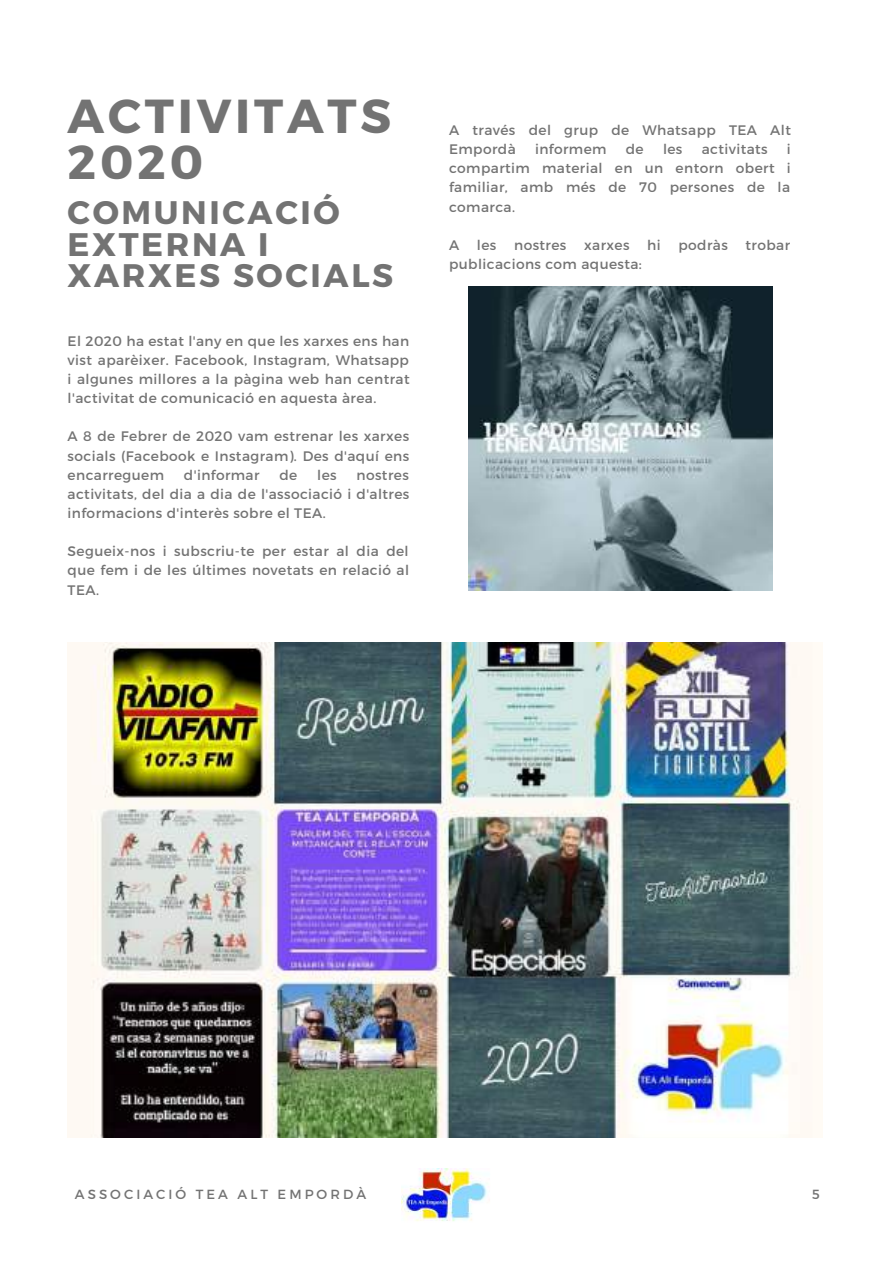
<style>
.page{position:relative;width:894px;height:1264px;background:#fff}
.page>*{position:absolute;margin:0;border:0;box-sizing:border-box;transform-origin:0 0}
.t1{font:700 47.55px/46.2px "Montserrat";letter-spacing:.08em;color:#737373}
.t2{font:700 32.55px/31.5px "Montserrat";letter-spacing:.08em;color:#737373}
.t3{font:13.8px/19.2px "Montserrat";letter-spacing:.03em;color:#737373;text-align:justify}
.t4{font:13.2px "Montserrat";letter-spacing:.23em;color:#737373}
</style>
<div class="page">
<img style="left:68px;top:642px;width:745px;height:495px">
<img style="left:401px;top:1168px;width:87px;height:53px">
<img style="left:468px;top:287px;width:304px;height:304px">
<h1 class="t1" style="left:68px;top:90px;width:325px">ACTIVITATS<br>2020</h1>
<h2 class="t2" style="left:68px;top:195px;width:327px">COMUNICACIÓ<br>EXTERNA I<br>XARXES SOCIALS</h2>
<p class="t3" style="left:68px;top:330px;width:343px">El 2020 ha estat l'any en que les xarxes ens han vist aparèixer. Facebook, Instagram, Whatsapp i algunes millores a la pàgina web han centrat l'activitat de comunicació en aquesta àrea.</p>
<p class="t3" style="left:68px;top:426px;width:343px">A 8 de Febrer de 2020 vam estrenar les xarxes socials (Facebook e Instagram). Des d'aquí ens encarreguem</p>
<p class="t3" style="left:184px;top:464px;width:77px">d'informar</p>
<p class="t3" style="left:279px;top:464px;width:19px">de</p>
<p class="t3" style="left:317px;top:464px;width:21px">les</p>
<p class="t3" style="left:68px;top:464px;width:343px;text-indent:289px">nostres activitats, del dia a dia de l'associació i d'altres informacions d'interès sobre el TEA.</p>
<p class="t3" style="left:68px;top:541px;width:343px">Segueix-nos i subscriu-te per estar al dia del que fem i de les últimes novetats en relació al TEA.</p>
<p class="t3" style="left:449px;top:120px;width:343px">A través del grup de Whatsapp TEA Alt<br>Empordà</p>
<p class="t3" style="left:449px;top:139px;width:343px;text-indent:338px">i compartim material en un entorn obert i familiar, amb més de 70 persones de la comarca.</p>
<p class="t3" style="left:449px;top:235px;width:12px">A</p>
<p class="t3" style="left:477px;top:235px;width:21px">les</p>
<p class="t3" style="left:514px;top:235px;width:54px">nostres</p>
<p class="t3" style="left:584px;top:235px;width:47px">xarxes</p>
<p class="t3" style="left:647px;top:235px;width:15px">hi</p>
<p class="t3" style="left:678px;top:235px;width:51px">podràs</p>
<p class="t3" style="left:745px;top:235px;width:46px">trobar</p>
<p class="t3" style="left:449px;top:254px;width:194px">publicacions com aquesta:</p>
<p class="t3" style="left:535px;top:139px;width:73px">informem</p>
<p class="t3" style="left:625px;top:139px;width:19px">de</p>
<p class="t3" style="left:662px;top:139px;width:21px">les</p>
<p class="t3" style="left:701px;top:139px;width:67px">activitats</p>
<p class="t4" style="left:75px;top:1185px;width:292px">ASSOCIACIÓ TEA ALT EMPORDÀ</p>
<p class="t4" style="left:812px;top:1185px;width:9px">5</p>
</div>
